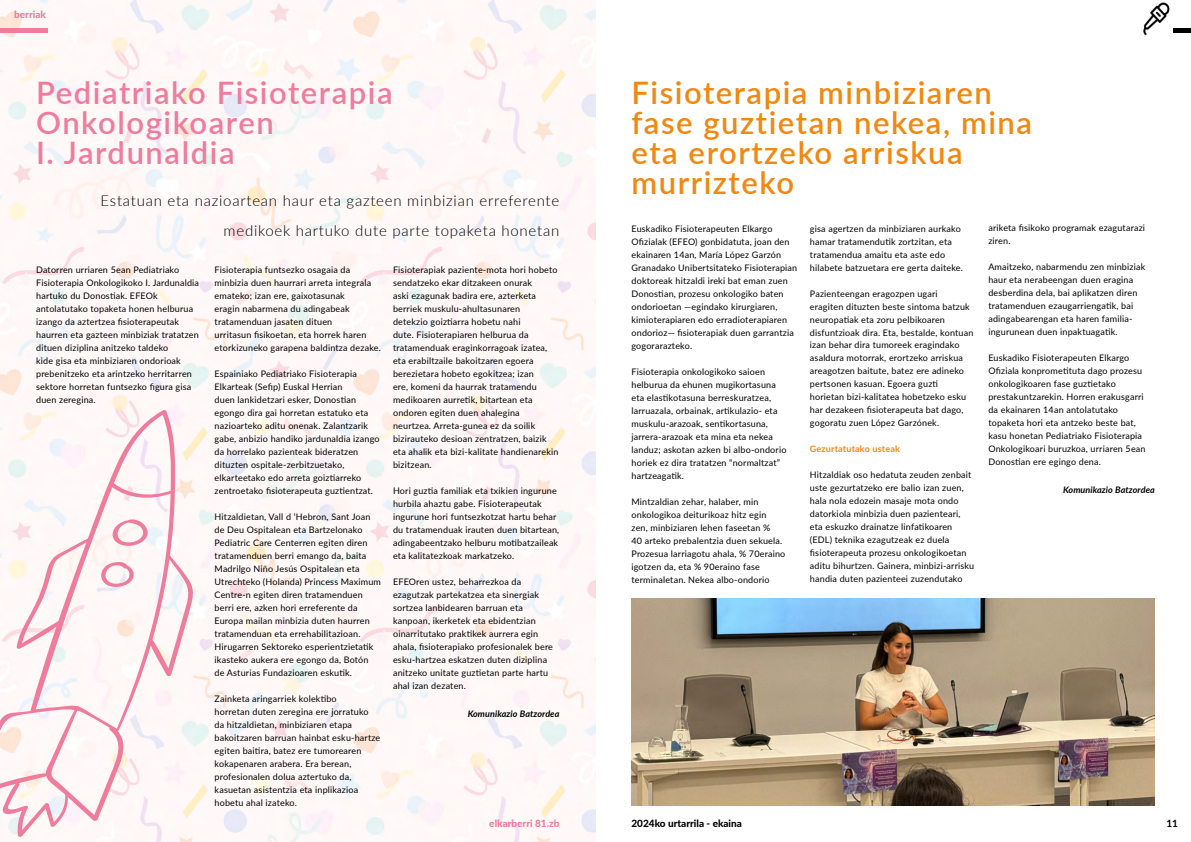
<style>
.page{position:relative;width:1191px;height:842px;background:#fff}
.page>*{position:absolute;margin:0;border:0;box-sizing:border-box;transform-origin:0 0}
.t1{font:600 31px/30px "Lato";letter-spacing:.05em;color:#f18811}
.t2{font:600 31px/30px "Lato";letter-spacing:.05em;color:#ef7c9c}
.t3{font:300 15px/30px "Lato";letter-spacing:.05em;color:#000;text-align:right}
.t4{font:800 10px "Lato";color:#ef7c9c}
.t5{font:800 10px "Lato";color:#000}
.t6{font:700 10px "Lato";color:#000}
.t7{font:9px/13px "Lato";letter-spacing:.02em;color:#000}
.t8{font:italic 700 9px "Lato";letter-spacing:.01em;color:#000}
.t9{font:700 9px "Lato";letter-spacing:.02em;color:#f18811}
</style>
<div class="page">
<img style="left:0;top:0;width:595px;height:842px">
<svg style="left:0;top:410px;width:195px;height:427px"></svg>
<svg style="left:112px;top:518px;width:37px;height:29px"></svg>
<svg style="left:99px;top:560px;width:37px;height:29px"></svg>
<hr style="left:1174px;top:29px;width:17px;height:4px;background:#000">
<img style="left:1143px;top:2px;width:27px;height:33px">
<img style="left:631px;top:599px;width:523px;height:207px">
<hr style="left:0;top:29px;width:47px;height:4px;background:#ef7c9c">
<p class="t4" style="left:14px;top:7px;width:33px">berriak</p>
<h1 class="t2" style="left:36px;top:76px;width:358px">Pediatriako Fisioterapia<br>Onkologikoaren<br>I. Jardunaldia</h1>
<h2 class="t3" style="left:101px;top:185px;width:460px">Estatuan eta nazioartean haur eta gazteen minbizian erreferente medikoek hartuko dute parte topaketa honetan</h2>
<p class="t7" style="left:36px;top:263px;width:164px">Datorren urriaren 5ean Pediatriako Fisioterapia Onkologikoko I. Jardunaldia hartuko du Donostiak. EFEOk antolatutako topaketa honen helburua izango da aztertzea fisioterapeutak haurren eta gazteen minbiziak tratatzen dituen diziplina anitzeko taldeko<br>kide gisa eta minbiziaren ondorioak prebenitzeko eta arintzeko herritarren sektore horretan funtsezko figura gisa duen zeregina.</p>
<p class="t7" style="left:215px;top:263px;width:168px">Fisioterapia funtsezko osagaia da minbizia duen haurrari arreta integrala emateko; izan ere, gaixotasunak<br>eragin nabarmena du adingabeak tratamenduan jasaten dituen<br>urritasun fisikoetan, eta horrek haren etorkizuneko garapena baldintza dezake.</p>
<p class="t7" style="left:215px;top:367px;width:166px">Espainiako Pediatriako Fisioterapia Elkarteak (Sefip) Euskal Herrian<br>duen lankidetzari esker, Donostian egongo dira gai horretan estatuko eta nazioarteko aditu onenak. Zalantzarik gabe, anbizio handiko jardunaldia izango da horrelako pazienteak bideratzen dituzten ospitale-zerbitzuetako, elkarteetako edo arreta goiztiarreko zentroetako fisioterapeuta guztientzat.</p>
<p class="t7" style="left:215px;top:510px;width:168px">Hitzaldietan, Vall d ‘Hebron, Sant Joan de Deu Ospitalean eta Bartzelonako Pediatric Care Centerren egiten diren tratamenduen berri emango da, baita Madrilgo Niño Jesús Ospitalean eta Utrechteko (Holanda) Princess Maximum Centre-n egiten diren tratamenduen berri ere, azken hori erreferente da Europa mailan minbizia duten haurren tratamenduan eta errehabilitazioan.<br>Hirugarren Sektoreko esperientzietatik ikasteko aukera ere egongo da, Botón<br>de Asturias Fundazioaren eskutik.</p>
<p class="t7" style="left:215px;top:692px;width:167px">Zainketa aringarriek kolektibo<br>horretan duten zeregina ere jorratuko da hitzaldietan, minbiziaren etapa bakoitzaren barruan hainbat esku-hartze egiten baitira, batez ere tumorearen kokapenaren arabera. Era berean, profesionalen dolua aztertuko da, kasuetan asistentzia eta inplikazioa hobetu ahal izateko.</p>
<p class="t7" style="left:393px;top:263px;width:167px">Fisioterapiak paziente-mota hori hobeto sendatzeko ekar ditzakeen onurak<br>aski ezagunak badira ere, azterketa berriek muskulu-ahultasunaren<br>detekzio goiztiarra hobetu nahi<br>dute. Fisioterapiaren helburua da tratamenduak eraginkorragoak izatea, eta erabiltzaile bakoitzaren egoera berezietara hobeto egokitzea; izan<br>ere, komeni da haurrak tratamendu medikoaren aurretik, bitartean eta ondoren egiten duen ahalegina neurtzea. Arreta-gunea ez da soilik bizirauteko desioan zentratzen, baizik eta ahalik eta bizi-kalitate handienarekin bizitzean.</p>
<p class="t7" style="left:393px;top:484px;width:168px">Hori guztia familiak eta txikien ingurune hurbila ahaztu gabe. Fisioterapeutak ingurune hori funtsezkotzat hartu behar du tratamenduak irauten duen bitartean, adingabeentzako helburu motibatzaileak eta kalitatezkoak markatzeko.</p>
<p class="t7" style="left:393px;top:575px;width:161px">EFEOren ustez, beharrezkoa da ezagutzak partekatzea eta sinergiak sortzea lanbidearen barruan eta kanpoan, ikerketek eta ebidentzian oinarritutako praktikek aurrera egin ahala, fisioterapiako profesionalek bere esku-hartzea eskatzen duten diziplina anitzeko unitate guztietan parte hartu ahal izan dezaten.</p>
<p class="t8" style="left:468px;top:707px;width:93px">Komunikazio Batzordea</p>
<h1 class="t1" style="left:631px;top:77px;width:402px">Fisioterapia minbiziaren fase guztietan nekea, mina eta erortzeko arriskua murrizteko</h1>
<p class="t7" style="left:631px;top:221px;width:167px">Euskadiko Fisioterapeuten Elkargo Ofizialak (EFEO) gonbidatuta, joan den ekainaren 14an, María López Garzón Granadako Unibertsitateko Fisioterapian doktoreak hitzaldi ireki bat eman zuen Donostian, prozesu onkologiko baten ondorioetan —egindako kirurgiaren, kimioterapiaren edo erradioterapiaren ondorioz— fisioterapiak duen garrantzia gogorarazteko.</p>
<p class="t7" style="left:631px;top:364px;width:156px">Fisioterapia onkologikoko saioen helburua da ehunen mugikortasuna eta elastikotasuna berreskuratzea, larruazala, orbainak, artikulazio- eta muskulu-arazoak, sentikortasuna, jarrera-arazoak eta mina eta nekea landuz; askotan azken bi albo-ondorio horiek ez dira tratatzen “normaltzat” hartzeagatik.</p>
<p class="t7" style="left:631px;top:494px;width:155px">Mintzaldian zehar, halaber, min onkologikoa deiturikoaz hitz egin<br>zen, minbiziaren lehen faseetan %<br>40 arteko prebalentzia duen sekuela.<br>Prozesua larriagotu ahala, % 70eraino igotzen da, eta % 90eraino fase terminaletan. Nekea albo-ondorio</p>
<p class="t7" style="left:810px;top:221px;width:154px">gisa agertzen da minbiziaren aurkako hamar tratamendutik zortzitan, eta tratamendua amaitu eta aste edo hilabete batzuetara ere gerta daiteke.</p>
<p class="t7" style="left:810px;top:286px;width:165px">Pazienteengan eragozpen ugari eragiten dituzten beste sintoma batzuk neuropatiak eta zoru pelbikoaren disfuntzioak dira. Eta, bestalde, kontuan izan behar dira tumoreek eragindako asaldura motorrak, erortzeko arriskua areagotzen baitute, batez ere adineko pertsonen kasuan. Egoera guzti horietan bizi-kalitatea hobetzeko esku har dezakeen fisioterapeuta bat dago, gogoratu zuen López Garzónek.</p>
<p class="t9" style="left:810px;top:443px;width:91px">Gezurtatutako usteak</p>
<p class="t7" style="left:810px;top:468px;width:166px">Hitzaldiak oso hedatuta zeuden zenbait uste gezurtatzeko ere balio izan zuen, hala nola edozein masaje mota ondo datorkiola minbizia duen pazienteari, eta eskuzko drainatze linfatikoaren (EDL) teknika ezagutzeak ez duela fisioterapeuta prozesu onkologikoetan aditu bihurtzen. Gainera, minbizi-arrisku handia duten pazienteei zuzendutako</p>
<p class="t7" style="left:988px;top:221px;width:158px">ariketa fisikoko programak ezagutarazi ziren.</p>
<p class="t7" style="left:988px;top:260px;width:158px">Amaitzeko, nabarmendu zen minbiziak haur eta nerabeengan duen eragina desberdina dela, bai aplikatzen diren tratamenduen ezaugarriengatik, bai adingabearengan eta haren familia&shy;ingurunean duen inpaktuagatik.</p>
<p class="t7" style="left:988px;top:351px;width:159px">Euskadiko Fisioterapeuten Elkargo Ofiziala konprometituta dago prozesu onkologikoaren fase guztietako prestakuntzarekin. Horren erakusgarri da ekainaren 14an antolatutako topaketa hori eta antzeko beste bat, kasu honetan Pediatriako Fisioterapia Onkologikoari buruzkoa, urriaren 5ean Donostian ere egingo dena.</p>
<p class="t8" style="left:1063px;top:483px;width:93px">Komunikazio Batzordea</p>
<p class="t4" style="left:489px;top:816px;width:72px">elkarberri 81.zb</p>
<p class="t5" style="left:631px;top:816px;width:112px">2024ko urtarrila - ekaina</p>
<p class="t6" style="left:1166px;top:816px;width:13px">11</p>
</div>
